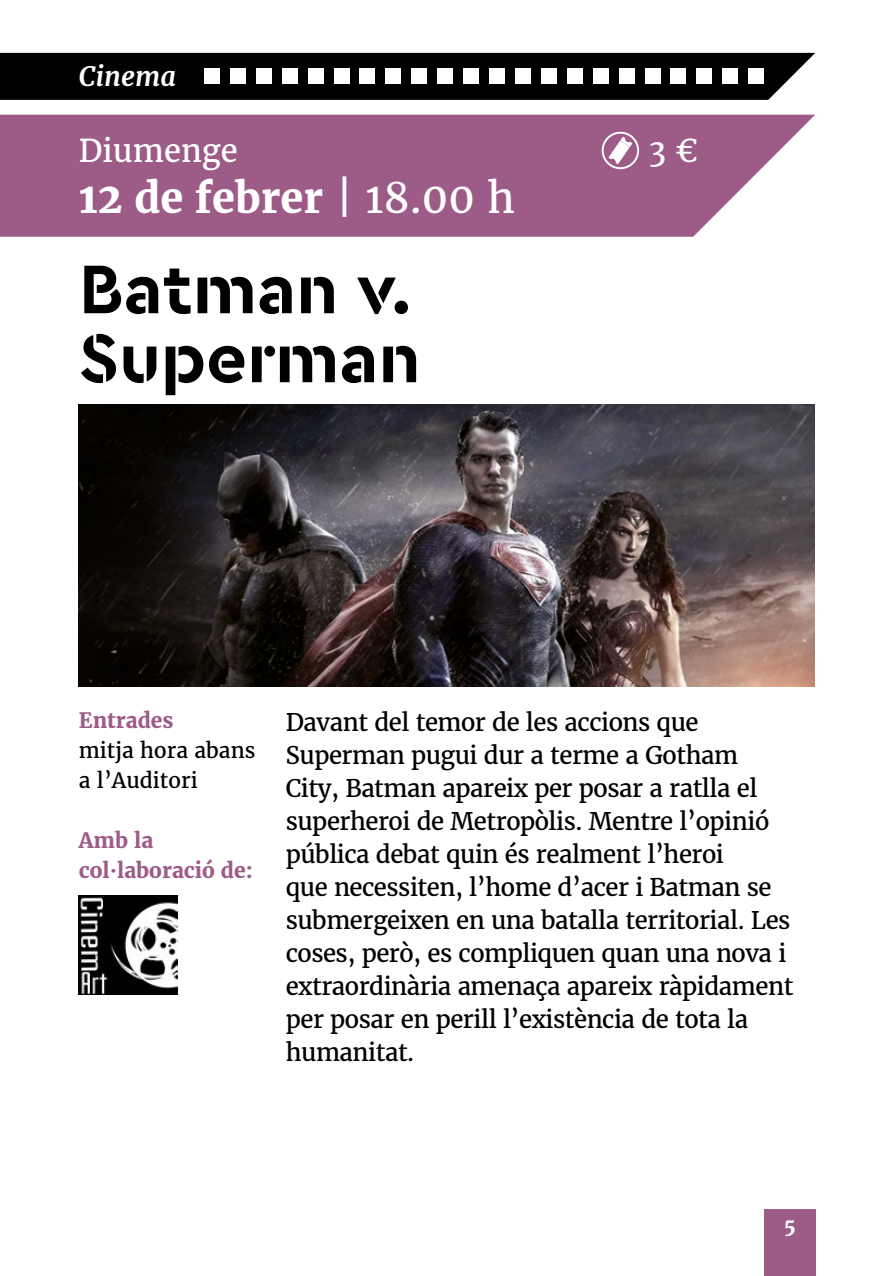
<style>
.page{position:relative;width:893px;height:1276px;background:#fff}
.page>*{position:absolute;margin:0;border:0;box-sizing:border-box;transform-origin:0 0}
.t1{font:700 72px/69px "Cera Stencil";color:#000}
.t2{font:700 41.4px "Merriweather";color:#fff}
.t3{font:31.2px "Merriweather";color:#fff}
.t4{font:italic 700 27px "Merriweather";color:#fff}
.t5{font:24px/33px "Merriweather";letter-spacing:-.02em;color:#000}
.t6{font:700 21px/30px "Merriweather";color:#9d5b87}
.t7{font:21px/30px "Merriweather";color:#000}
.t8{font:700 19.5px "Merriweather";color:#fff}
.s1{font-weight:400}
</style>
<div class="page">
<div style="left:0;top:53px;width:815px;height:47px;background:#000"></div>
<svg style="left:0;top:115px;width:815px;height:122px;background:#a46790"></svg>
<img style="left:79px;top:404px;width:735px;height:282px">
<div style="left:230px;top:68px;width:16px;height:16px;background:#fff"></div>
<div style="left:204px;top:68px;width:16px;height:16px;background:#fff"></div>
<div style="left:541px;top:68px;width:16px;height:16px;background:#fff"></div>
<div style="left:385px;top:68px;width:16px;height:16px;background:#fff"></div>
<div style="left:696px;top:68px;width:16px;height:16px;background:#fff"></div>
<div style="left:308px;top:68px;width:16px;height:16px;background:#fff"></div>
<div style="left:619px;top:68px;width:15px;height:16px;background:#fff"></div>
<div style="left:463px;top:68px;width:16px;height:16px;background:#fff"></div>
<div style="left:256px;top:68px;width:16px;height:16px;background:#fff"></div>
<div style="left:567px;top:68px;width:16px;height:16px;background:#fff"></div>
<div style="left:411px;top:68px;width:16px;height:16px;background:#fff"></div>
<div style="left:722px;top:68px;width:16px;height:16px;background:#fff"></div>
<div style="left:334px;top:68px;width:15px;height:16px;background:#fff"></div>
<div style="left:645px;top:68px;width:15px;height:16px;background:#fff"></div>
<div style="left:489px;top:68px;width:16px;height:16px;background:#fff"></div>
<div style="left:282px;top:68px;width:16px;height:16px;background:#fff"></div>
<div style="left:593px;top:68px;width:16px;height:16px;background:#fff"></div>
<div style="left:437px;top:68px;width:16px;height:16px;background:#fff"></div>
<div style="left:748px;top:68px;width:16px;height:16px;background:#fff"></div>
<div style="left:360px;top:68px;width:15px;height:16px;background:#fff"></div>
<div style="left:671px;top:68px;width:15px;height:16px;background:#fff"></div>
<div style="left:515px;top:68px;width:16px;height:16px;background:#fff"></div>
<div style="left:764px;top:1209px;width:51px;height:67px;background:#9d5b87"></div>
<img style="left:79px;top:895px;width:99px;height:99px">
<svg style="left:608px;top:137px;width:24px;height:27px"></svg>
<div style="left:602px;top:132px;width:37px;height:37px;border:2px solid #fff;border-radius:50%"></div>
<p class="t4" style="left:79px;top:58px;width:99px">Cinema</p>
<h3 class="t3" style="left:79px;top:130px;width:161px">Diumenge</h3>
<h2 class="t2" style="left:79px;top:170px;width:437px">12 de febrer <span class="s1">| 18.00 h</span></h2>
<h1 class="t1" style="left:79px;top:251px;width:343px">Batman v.<br>Superman</h1>
<h3 class="t3" style="left:649px;top:130px;width:52px">3 €</h3>
<p class="t6" style="left:79px;top:704px;width:96px">Entrades</p>
<p class="t7" style="left:79px;top:734px;width:178px">mitja hora abans a l’Auditori</p>
<p class="t6" style="left:79px;top:824px;width:175px">Amb la col·laboració de:</p>
<p class="t5" style="left:286px;top:705px;width:509px">Davant del temor de les accions que Superman pugui dur a terme a Gotham City, Batman apareix per posar a ratlla el superheroi de Metropòlis. Mentre l’opinió pública debat quin és realment l’heroi<br>que necessiten, l’home d’acer i Batman se submergeixen en una batalla territorial. Les coses, però, es compliquen quan una nova i extraordinària amenaça apareix ràpidament per posar en perill l’existència de tota la humanitat.</p>
<p class="t8" style="left:784px;top:1212px;width:14px">5</p>
</div>
